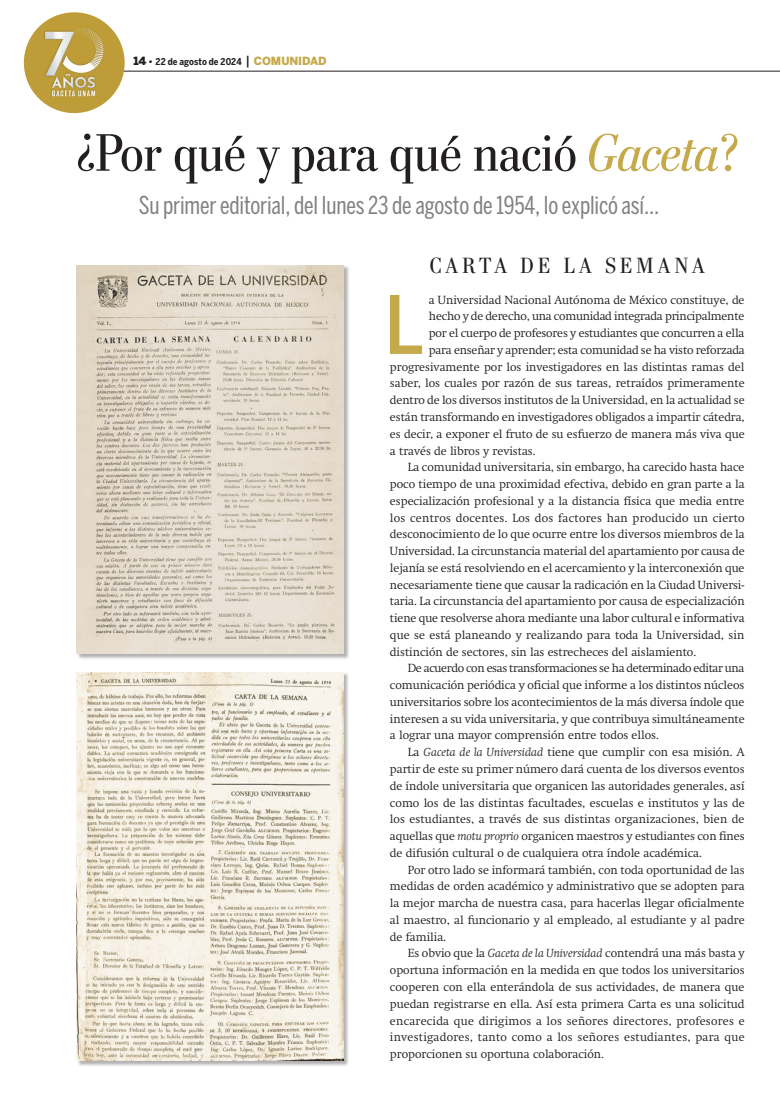
<style>
.page{position:relative;width:780px;height:1117px;background:#fff}
.page>*{position:absolute;margin:0;border:0;box-sizing:border-box;transform-origin:0 0}
.t1{font:500 79.5px "Benton Sans Cond";color:#c5a94a}
.t2{font:52.62px "Stilson";color:#231f20}
.t3{font:24.5px "Benton Sans Comp";letter-spacing:-.01em;color:#808285}
.t4{font:22px "Stilson";letter-spacing:.2em;color:#231f20}
.t5{font:300 11.62px "Swift";color:#231f20}
.t6{font:300 11.62px "Swift";letter-spacing:.025em;color:#231f20}
.t7{font:300 11.62px "Swift";letter-spacing:-.03em;color:#231f20}
.t8{font:300 11.62px "Swift";letter-spacing:.02em;color:#231f20}
.t9{font:300 11.62px "Swift";letter-spacing:-.02em;color:#231f20}
.t10{font:700 9.38px "Benton Sans Cond";letter-spacing:.01em;color:#231f20}
.s1{font-family:"Benton Sans";font-weight:900;font-size:11.25px}
.s2{font-family:"Benton Sans";font-weight:900}
.s3{font-weight:500;font-size:12.5px}
.s4{font-family:"Benton Sans";font-weight:900;font-size:11.25px;color:#c5a94a}
.s5{font-style:italic;color:#c5a94a}
.s6{color:#c5a94a}
.s7{font-style:italic}
</style>
<div class="page">
<div style="left:77px;top:671px;width:272px;height:395px;background:#231f20;opacity:.35"></div>
<img style="left:77px;top:672px;width:266px;height:388px">
<hr style="left:55px;top:71px;width:724px;height:1px;background:#231f20">
<div style="left:24px;top:12px;width:101px;height:101px;background:#be9d38;border-radius:50%"></div>
<img style="left:38px;top:21px;width:72px;height:80px">
<div style="left:77px;top:265px;width:272px;height:394px;background:#231f20;opacity:.35"></div>
<img style="left:77px;top:265px;width:267px;height:388px">
<p class="t10" style="left:133px;top:56px;width:195px"><span class="s1">14</span> <span class="s2">•</span> 22 de agosto de 2024 <span class="s3">|</span> <span class="s4">COMUNIDAD</span></p>
<h2 class="t2" style="left:76px;top:122px;width:663px">¿Por qué y para qué nació <span class="s5">Gaceta</span><span class="s6">?</span></h2>
<h3 class="t3" style="left:139px;top:191px;width:521px">Su primer editorial, del lunes 23 de agosto de 1954, lo explicó así…</h3>
<h3 class="t4" style="left:430px;top:252px;width:276px">CARTA DE LA SEMANA</h3>
<h1 class="t1" style="left:384px;top:278px;width:41px">L</h1>
<p class="t5" style="left:429px;top:293px;width:317px">a Universidad Nacional Autónoma de México constituye, de</p>
<p class="t9" style="left:429px;top:309px;width:317px">hecho y de derecho, una comunidad integrada principalmente</p>
<p class="t5" style="left:429px;top:326px;width:317px">por el cuerpo de profesores y estudiantes que concurren a ella</p>
<p class="t5" style="left:429px;top:343px;width:317px">para enseñar y aprender; esta comunidad se ha visto reforzada</p>
<p class="t5" style="left:390px;top:360px;width:356px">progresivamente por los investigadores en las distintas ramas del</p>
<p class="t5" style="left:390px;top:376px;width:356px">saber, los cuales por razón de sus tareas, retraídos primeramente</p>
<p class="t5" style="left:390px;top:393px;width:356px">dentro de los diversos institutos de la Universidad, en la actualidad se</p>
<p class="t5" style="left:390px;top:410px;width:356px">están transformando en investigadores obligados a impartir cátedra,</p>
<p class="t5" style="left:390px;top:427px;width:356px">es decir, a exponer el fruto de su esfuerzo de manera más viva que</p>
<p class="t5" style="left:390px;top:443px;width:147px">a través de libros y revistas.</p>
<p class="t5" style="left:407px;top:460px;width:338px">La comunidad universitaria, sin embargo, ha carecido hasta hace</p>
<p class="t5" style="left:390px;top:477px;width:356px">poco tiempo de una proximidad efectiva, debido en gran parte a la</p>
<p class="t5" style="left:390px;top:494px;width:356px">especialización profesional y a la distancia física que media entre</p>
<p class="t6" style="left:390px;top:510px;width:356px">los centros docentes. Los dos factores han producido un cierto</p>
<p class="t5" style="left:390px;top:527px;width:356px">desconocimiento de lo que ocurre entre los diversos miembros de la</p>
<p class="t5" style="left:390px;top:544px;width:356px">Universidad. La circunstancia material del apartamiento por causa de</p>
<p class="t5" style="left:390px;top:561px;width:356px">lejanía se está resolviendo en el acercamiento y la interconexión que</p>
<p class="t5" style="left:390px;top:577px;width:356px">necesariamente tiene que causar la radicación en la Ciudad Universi-</p>
<p class="t5" style="left:390px;top:594px;width:356px">taria. La circunstancia del apartamiento por causa de especialización</p>
<p class="t5" style="left:390px;top:611px;width:356px">tiene que resolverse ahora mediante una labor cultural e informativa</p>
<p class="t5" style="left:390px;top:628px;width:356px">que se está planeando y realizando para toda la Universidad, sin</p>
<p class="t5" style="left:390px;top:644px;width:308px">distinción de sectores, sin las estrecheces del aislamiento.</p>
<p class="t7" style="left:407px;top:661px;width:338px">De acuerdo con esas transformaciones se ha determinado editar una</p>
<p class="t5" style="left:390px;top:678px;width:356px">comunicación periódica y oficial que informe a los distintos núcleos</p>
<p class="t5" style="left:390px;top:695px;width:356px">universitarios sobre los acontecimientos de la más diversa índole que</p>
<p class="t5" style="left:390px;top:711px;width:356px">interesen a su vida universitaria, y que contribuya simultáneamente</p>
<p class="t5" style="left:390px;top:728px;width:270px">a lograr una mayor comprensión entre todos ellos.</p>
<p class="t5" style="left:407px;top:745px;width:338px">La <span class="s7">Gaceta de la Universidad</span> tiene que cumplir con esa misión. A</p>
<p class="t5" style="left:390px;top:762px;width:356px">partir de este su primer número dará cuenta de los diversos eventos</p>
<p class="t5" style="left:390px;top:778px;width:356px">de índole universitaria que organicen las autoridades generales, así</p>
<p class="t5" style="left:390px;top:795px;width:356px">como los de las distintas facultades, escuelas e institutos y las de</p>
<p class="t5" style="left:390px;top:812px;width:356px">los estudiantes, a través de sus distintas organizaciones, bien de</p>
<p class="t5" style="left:390px;top:829px;width:356px">aquellas que <span class="s7">motu proprio</span> organicen maestros y estudiantes con fines</p>
<p class="t5" style="left:390px;top:845px;width:313px">de difusión cultural o de cualquiera otra índole académica.</p>
<p class="t5" style="left:407px;top:862px;width:338px">Por otro lado se informará también, con toda oportunidad de las</p>
<p class="t5" style="left:390px;top:879px;width:356px">medidas de orden académico y administrativo que se adopten para</p>
<p class="t5" style="left:390px;top:896px;width:356px">la mejor marcha de nuestra casa, para hacerlas llegar oficialmente</p>
<p class="t5" style="left:390px;top:912px;width:356px">al maestro, al funcionario y al empleado, al estudiante y al padre</p>
<p class="t5" style="left:390px;top:929px;width:58px">de familia.</p>
<p class="t5" style="left:407px;top:946px;width:338px">Es obvio que la <span class="s7">Gaceta de la Universidad</span> contendrá una más basta y</p>
<p class="t5" style="left:390px;top:963px;width:356px">oportuna información en la medida en que todos los universitarios</p>
<p class="t5" style="left:390px;top:979px;width:356px">cooperen con ella enterándola de sus actividades, de manera que</p>
<p class="t5" style="left:390px;top:996px;width:356px">puedan registrarse en ella. Así esta primera Carta es una solicitud</p>
<p class="t8" style="left:390px;top:1013px;width:356px">encarecida que dirigimos a los señores directores, profesores e</p>
<p class="t6" style="left:390px;top:1030px;width:356px">investigadores, tanto como a los señores estudiantes, para que</p>
<p class="t5" style="left:390px;top:1046px;width:215px">proporcionen su oportuna colaboración.</p>
</div>
